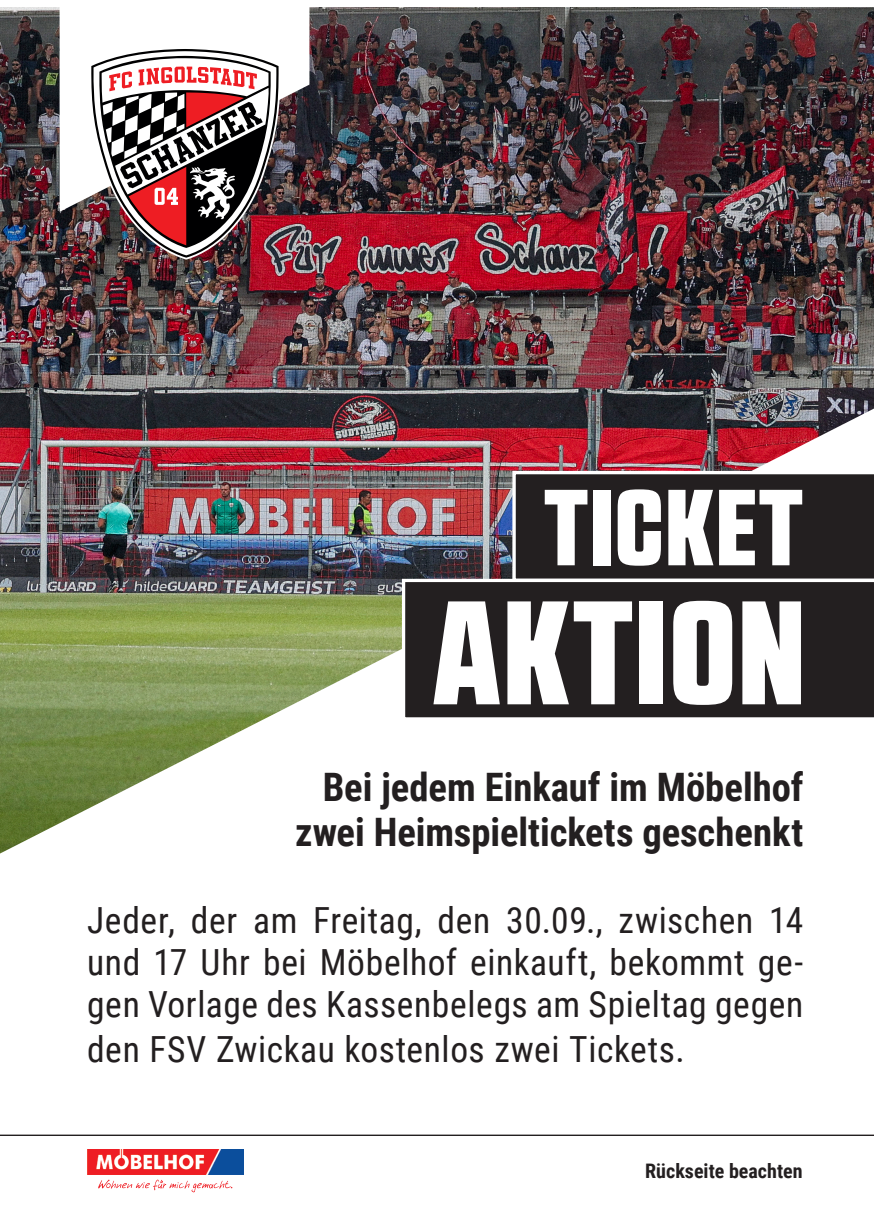
<style>
.page{position:relative;width:874px;height:1225px;background:#fff}
.page>*{position:absolute;margin:0;border:0;box-sizing:border-box;transform-origin:0 0}
.t1{font:900 147px "RB No 2.1 a";letter-spacing:.025em;color:#fff}
.t2{font:900 107.8px "RB No 2.1 a";letter-spacing:.025em;color:#fff}
.t3{font:700 39.2px/44.8px "Roboto Condensed";color:#231f20;text-align:right}
.t4{font:36px/43px "Roboto Condensed";letter-spacing:.015em;color:#231f20;text-align:justify}
.t5{font:700 20px "Roboto Condensed";color:#231f20}
</style>
<div class="page">
<img style="left:0;top:7px;width:873px;height:401px">
<img style="left:0;top:408px;width:873px;height:785px">
<div style="left:512px;top:471px;width:361px;height:108px;background:#231f20"></div>
<div style="left:402px;top:579px;width:471px;height:141px;background:#231f20"></div>
<hr style="left:0;top:1134px;width:873px;height:2px;background:#231f20">
<img style="left:87px;top:1149px;width:156px;height:25px">
<svg style="left:98px;top:1179px;width:134px;height:13px"></svg>
<svg style="left:60px;top:7px;width:249px;height:205px"></svg>
<svg style="left:89px;top:47px;width:191px;height:213px"></svg>
<h2 class="t2" style="left:544px;top:463px;width:259px">TICKET</h2>
<h1 class="t1" style="left:433px;top:564px;width:372px">AKTION</h1>
<p class="t3" style="left:295px;top:763px;width:509px">Bei jedem Einkauf im Möbelhof zwei Heimspieltickets geschenkt</p>
<p class="t4" style="left:87px;top:897px;width:717px">Jeder, der am Freitag, den 30.09., zwischen 14 und 17 Uhr bei Möbelhof einkauft, bekommt ge&shy;gen Vorlage des Kassenbelegs am Spieltag gegen den FSV Zwickau kostenlos zwei Tickets.</p>
<p class="t5" style="left:645px;top:1157px;width:159px">Rückseite beachten</p>
</div>
